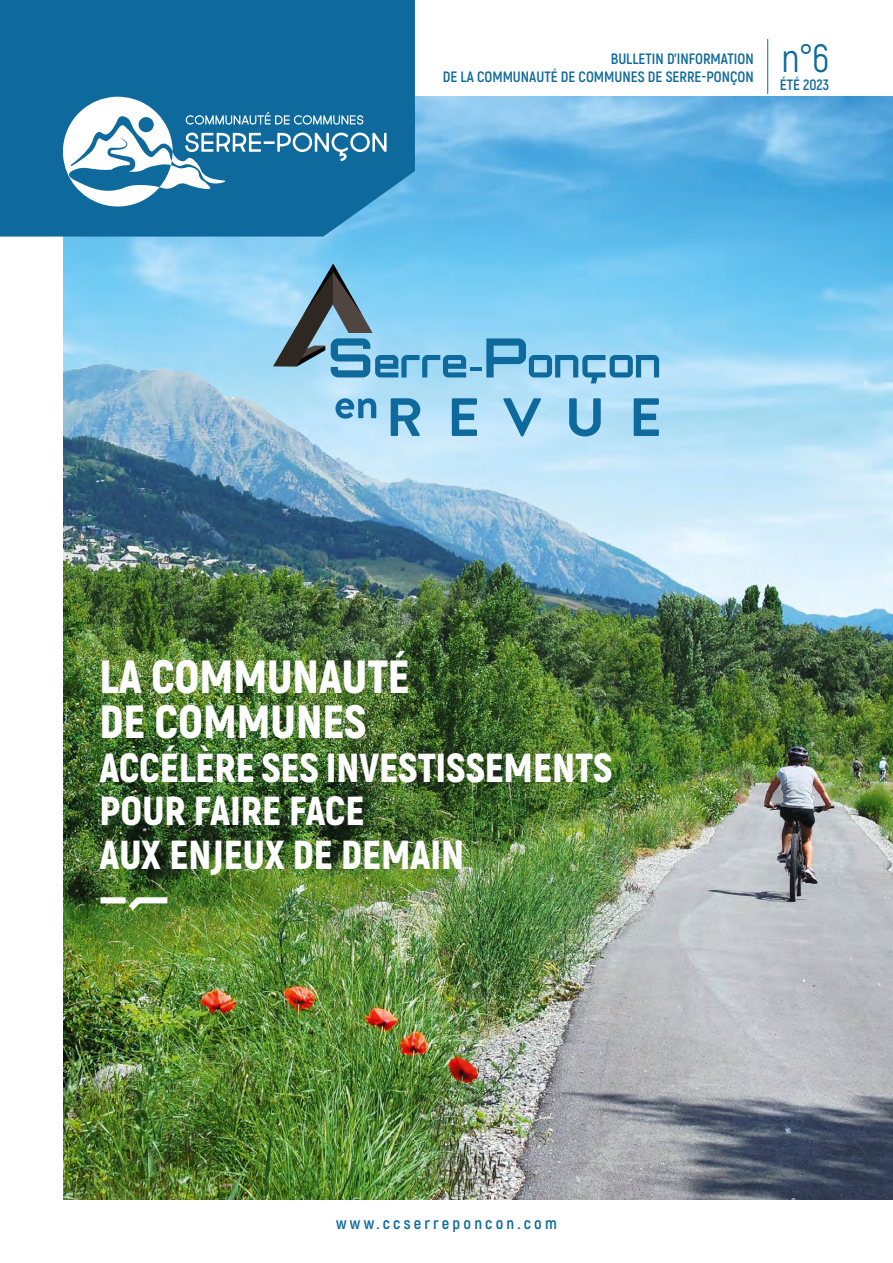
<style>
.page{position:relative;width:893px;height:1263px;background:#fff}
.page>*{position:absolute;margin:0;border:0;box-sizing:border-box;transform-origin:0 0}
.t1{font:900 46.5px/45px "Akrobat";color:#fff}
.t2{font:900 40.5px/43.5px "Akrobat";color:#fff}
.t3{font:39.45px "Akrobat";color:#0e699d}
.t4{font:700 16.5px "Akrobat";letter-spacing:.195em;color:#0e699d}
.t5{font:700 15px/18px "Akrobat";color:#0e699d;text-align:right}
</style>
<div class="page">
<img style="left:64px;top:97px;width:829px;height:1102px">
<div style="left:0;top:0;width:415px;height:237px;background:#0e699c"></div>
<svg style="left:63px;top:97px;width:324px;height:110px"></svg>
<svg style="left:335px;top:398px;width:41px;height:21px"></svg>
<svg style="left:391px;top:398px;width:268px;height:38px;background:#86bede"></svg>
<hr style="left:470px;top:367px;width:12px;height:4px;background:#0e699d">
<svg style="left:486px;top:338px;width:173px;height:45px;background:#77b8db"></svg>
<svg style="left:273px;top:264px;width:193px;height:113px;background:#76b0ce"></svg>
<hr style="left:767px;top:39px;width:1px;height:55px;background:#0e699d">
<div style="left:100px;top:897px;width:25px;height:6px;background:#fff"></div>
<svg style="left:122px;top:894px;width:52px;height:22px"></svg>
<p class="t5" style="left:443px;top:50px;width:312px">BULLETIN D’INFORMATION<br>DE LA COMMUNAUTÉ DE COMMUNES DE SERRE-PONÇON</p>
<h3 class="t3" style="left:782px;top:34px;width:49px">n°6</h3>
<p class="t5" style="left:780px;top:76px;width:51px">ÉTÉ 2023</p>
<h1 class="t1" style="left:99px;top:654px;width:312px">LA COMMUNAUTÉ<br>DE COMMUNES</h1>
<h2 class="t2" style="left:99px;top:746px;width:515px">ACCÉLÈRE SES INVESTISSEMENTS<br>POUR FAIRE FACE<br>AUX ENJEUX DE DEMAIN</h2>
<p class="t4" style="left:336px;top:1213px;width:222px">www.ccserreponcon.com</p>
</div>
